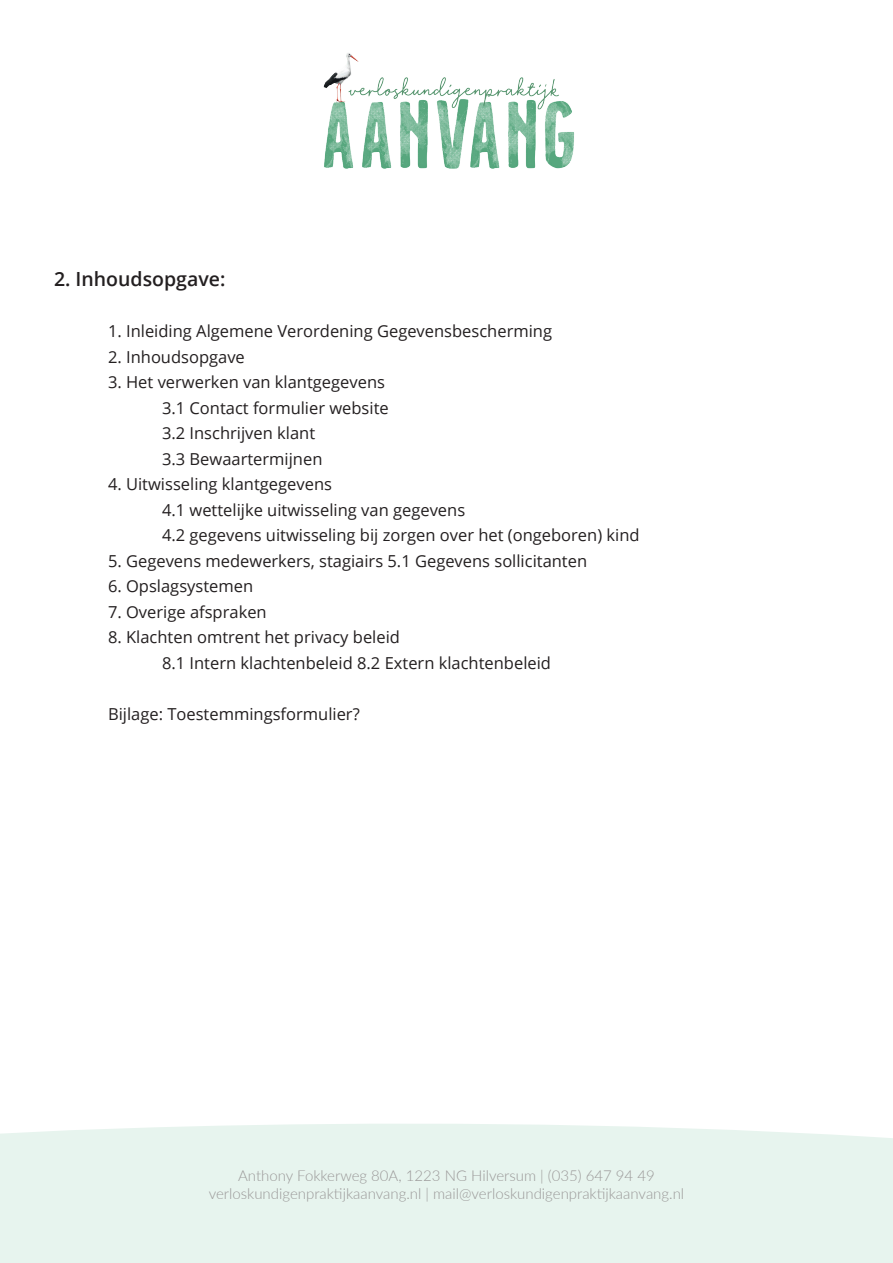
<style>
.page{position:relative;width:893px;height:1263px;background:#fff}
.page>*{position:absolute;margin:0;border:0;box-sizing:border-box;transform-origin:0 0}
.t1{font:600 19.5px "Open Sans";color:#231f20}
.t2{font:16.5px "Open Sans";color:#231f20}
.t3{font:300 15px "Lato";color:#9a9898}
</style>
<div class="page">
<img style="left:323px;top:53px;width:251px;height:116px">
<div style="left:0;top:1124px;width:893px;height:139px;background:#e7f4ee"></div>
<p class="t1" style="left:54px;top:266px;width:173px">2. Inhoudsopgave:</p>
<p class="t2" style="left:108px;top:320px;width:446px">1. Inleiding Algemene Verordening Gegevensbescherming</p>
<p class="t2" style="left:108px;top:346px;width:138px">2. Inhoudsopgave</p>
<p class="t2" style="left:108px;top:371px;width:279px">3. Het verwerken van klantgegevens</p>
<p class="t2" style="left:162px;top:397px;width:228px">3.1 Contact formulier website</p>
<p class="t2" style="left:162px;top:422px;width:155px">3.2 Inschrijven klant</p>
<p class="t2" style="left:162px;top:448px;width:162px">3.3 Bewaartermijnen</p>
<p class="t2" style="left:108px;top:473px;width:226px">4. Uitwisseling klantgegevens</p>
<p class="t2" style="left:162px;top:499px;width:305px">4.1 wettelijke uitwisseling van gegevens</p>
<p class="t2" style="left:162px;top:524px;width:479px">4.2 gegevens uitwisseling bij zorgen over het (ongeboren) kind</p>
<p class="t2" style="left:108px;top:550px;width:481px">5. Gegevens medewerkers, stagiairs 5.1 Gegevens sollicitanten</p>
<p class="t2" style="left:108px;top:575px;width:147px">6. Opslagsystemen</p>
<p class="t2" style="left:108px;top:601px;width:160px">7. Overige afspraken</p>
<p class="t2" style="left:108px;top:626px;width:293px">8. Klachten omtrent het privacy beleid</p>
<p class="t2" style="left:162px;top:652px;width:391px">8.1 Intern klachtenbeleid 8.2 Extern klachtenbeleid</p>
<p class="t2" style="left:108px;top:703px;width:253px">Bijlage: Toestemmingsformulier?</p>
<p class="t3" style="left:238px;top:1165px;width:418px">Anthony Fokkerweg 80A, 1223 NG Hilversum | (035) 647 94 49</p>
<p class="t3" style="left:209px;top:1183px;width:477px">verloskundigenpraktijkaanvang.nl | mail@verloskundigenpraktijkaanvang.nl</p>
</div>
